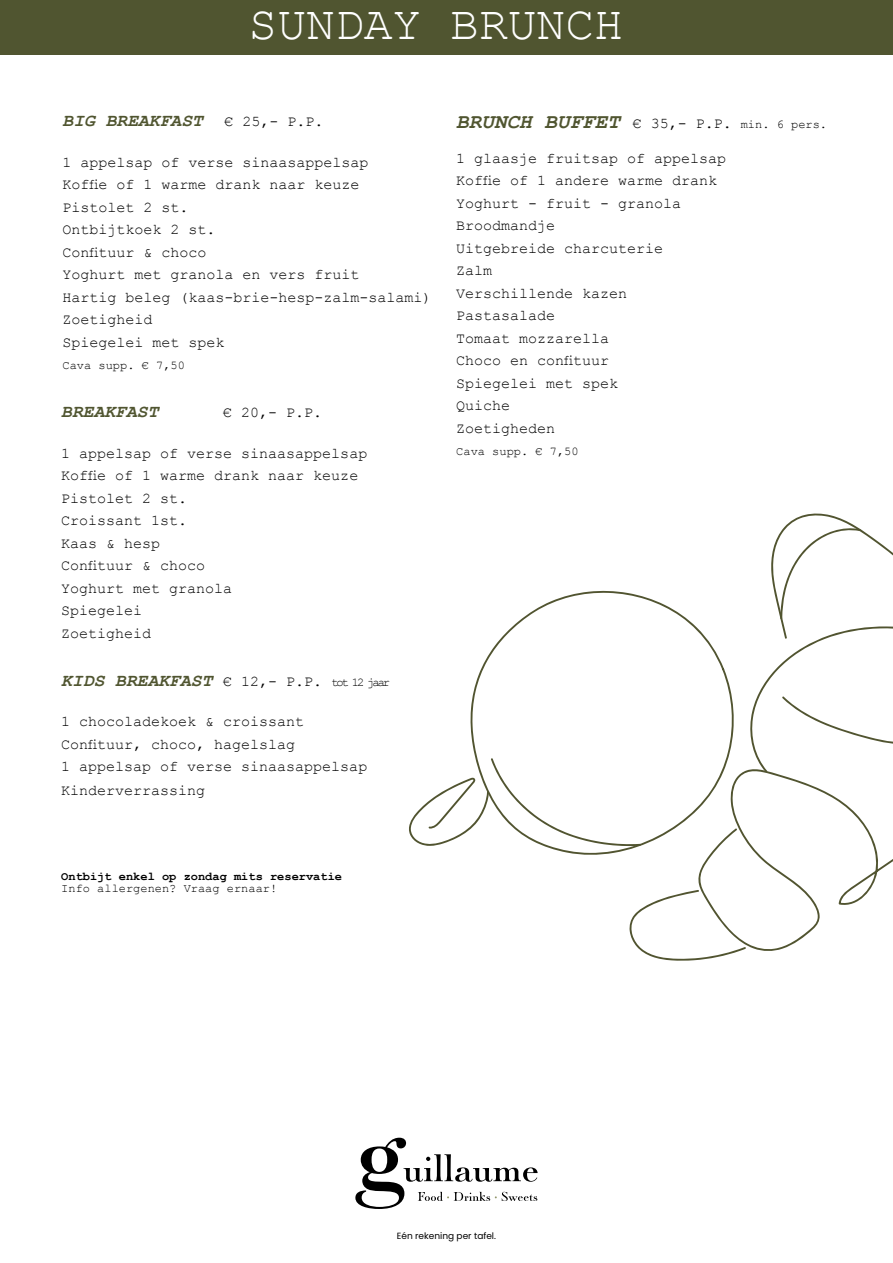
<style>
.page{position:relative;width:893px;height:1263px;background:#fff}
.page>*{position:absolute;margin:0;border:0;box-sizing:border-box;transform-origin:0 0}
.t1{font:48px "Courier New";color:#fff}
.t2{font:italic 700 21px "Courier New";color:#505530}
.t3{font:italic 700 18px "Courier New";color:#505530}
.t4{font:15px/22.5px "Courier New";color:#000}
.t5{font:12px "Courier New";color:#000}
.t6{font:700 12px "Courier New";color:#000}
.t7{font:9px "Poppins";color:#000}
.s1{font-weight:400;font-style:normal;font-size:15px;color:#000}
.s2{font-weight:400;font-style:normal;font-size:12px;color:#000}
</style>
<div class="page">
<div style="left:0;top:0;width:893px;height:54px;background:#505530"></div>
<svg style="left:355px;top:1138px;width:183px;height:71px"></svg>
<svg style="left:409px;top:513px;width:484px;height:448px"></svg>
<h1 class="t1" style="left:249px;top:-6px;width:376px">SUNDAY BRUNCH</h1>
<p class="t3" style="left:63px;top:108px;width:262px">BIG BREAKFAST <span class="s1">€ 25,- P.P.</span></p>
<p class="t4" style="left:63px;top:150px;width:371px">1 appelsap of verse sinaasappelsap<br>Koffie of 1 warme drank naar keuze<br>Pistolet 2 st.<br>Ontbijtkoek 2 st.<br>Confituur &amp; choco<br>Yoghurt met granola en vers fruit<br>Hartig beleg (kaas-brie-hesp-zalm-salami)<br>Zoetigheid<br>Spiegelei met spek</p>
<p class="t5" style="left:63px;top:358px;width:124px">Cava supp. € 7,50</p>
<p class="t3" style="left:61px;top:399px;width:99px">BREAKFAST</p>
<p class="t4" style="left:223px;top:401px;width:100px">€ 20,- P.P.</p>
<p class="t4" style="left:61px;top:441px;width:308px">1 appelsap of verse sinaasappelsap<br>Koffie of 1 warme drank naar keuze<br>Pistolet 2 st.<br>Croissant 1st.<br>Kaas &amp; hesp<br>Confituur &amp; choco<br>Yoghurt met granola<br>Spiegelei<br>Zoetigheid</p>
<p class="t3" style="left:61px;top:667px;width:330px">KIDS BREAKFAST <span class="s1">€ 12,- P.P.</span> <span class="s2">tot 12 jaar</span></p>
<p class="t4" style="left:61px;top:710px;width:308px">1 chocoladekoek &amp; croissant<br>Confituur, choco, hagelslag<br>1 appelsap of verse sinaasappelsap</p>
<p class="t4" style="left:61px;top:779px;width:146px">Kinderverrassing</p>
<h2 class="t2" style="left:456px;top:107px;width:372px">BRUNCH BUFFET <span class="s1">€ 35,- P.P.</span> <span class="s2">min. 6 pers.</span></h2>
<p class="t4" style="left:456px;top:146px;width:272px">1 glaasje fruitsap of appelsap<br>Koffie of 1 andere warme drank<br>Yoghurt - fruit - granola<br>Broodmandje<br>Uitgebreide charcuterie<br>Zalm<br>Verschillende kazen<br>Pastasalade<br>Tomaat mozzarella<br>Choco en confituur<br>Spiegelei met spek<br>Quiche<br>Zoetigheden</p>
<p class="t5" style="left:456px;top:444px;width:124px">Cava supp. € 7,50</p>
<p class="t6" style="left:61px;top:868px;width:282px">Ontbijt enkel op zondag mits reservatie</p>
<p class="t5" style="left:61px;top:881px;width:218px">Info allergenen? Vraag ernaar!</p>
<p class="t7" style="left:397px;top:1231px;width:101px">Eén rekening per tafel.</p>
</div>
